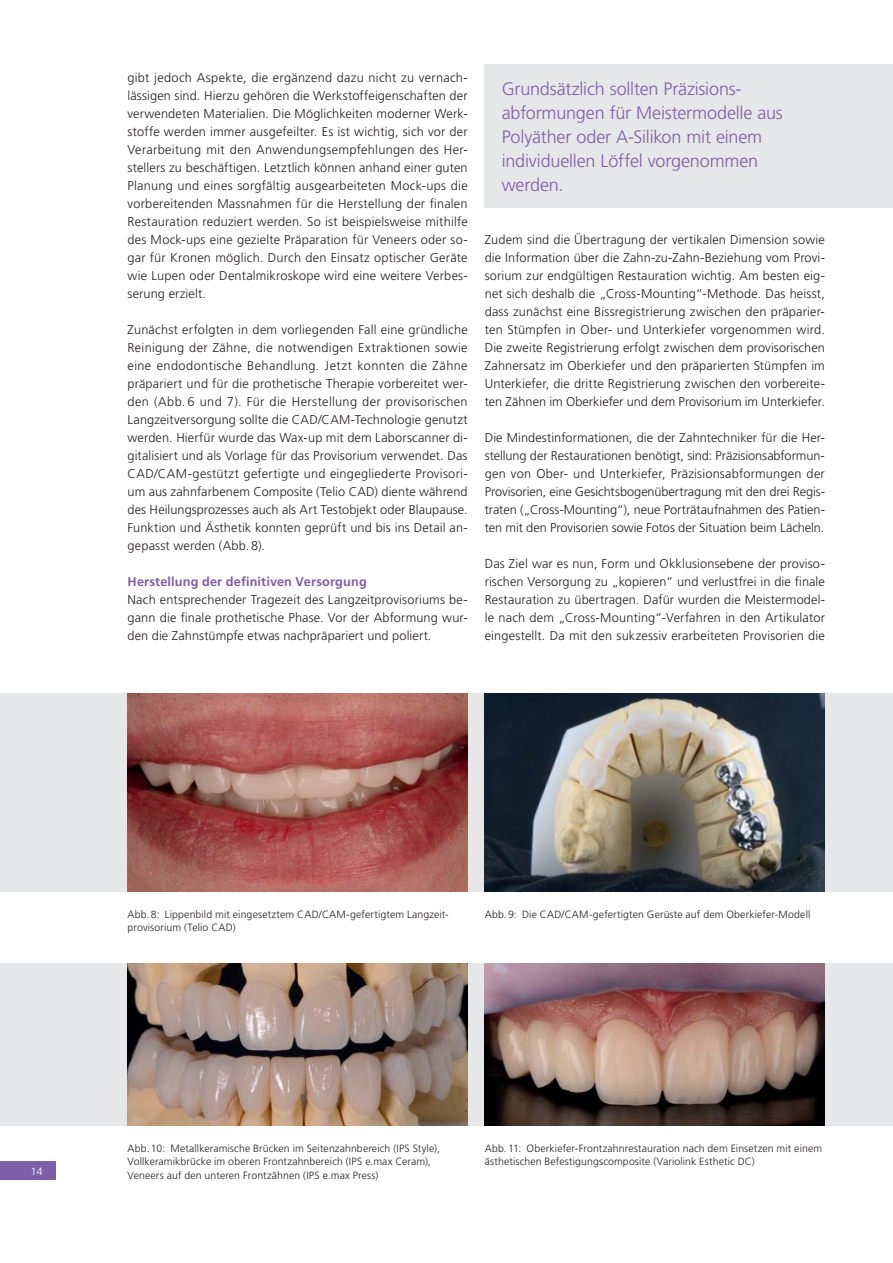
<style>
.page{position:relative;width:893px;height:1263px;background:#fff}
.page>*{position:absolute;margin:0;border:0;box-sizing:border-box;transform-origin:0 0}
.t1{font:300 18px/24px "Frutiger LT Std";letter-spacing:-.01em;color:#7e5ea8}
.t2{font:300 12.75px/18px "Frutiger LT Std";letter-spacing:.005em;color:#231f20;text-align:justify}
.t3{font:700 12.75px "Frutiger LT Std";letter-spacing:.01em;color:#7e5ea8}
.t4{font:300 10.5px/13.5px "Frutiger LT Std";letter-spacing:.01em;color:#231f20}
.t5{font:300 10.5px "Frutiger LT Std";color:#fff}
</style>
<div class="page">
<div style="left:0;top:694px;width:893px;height:198px;background:#e6e7e8"></div>
<div style="left:0;top:964px;width:893px;height:162px;background:#e6e7e8"></div>
<img style="left:128px;top:694px;width:340px;height:198px">
<img style="left:485px;top:694px;width:340px;height:198px">
<img style="left:128px;top:964px;width:340px;height:162px">
<img style="left:485px;top:964px;width:340px;height:162px">
<div style="left:485px;top:64px;width:408px;height:144px;background:#e6e7e8"></div>
<div style="left:0;top:1162px;width:55px;height:18px;background:#7e5ea8"></div>
<p class="t2" style="left:128px;top:69px;width:342px">gibt jedoch Aspekte, die ergänzend dazu nicht zu vernach&shy;lässigen sind. Hierzu gehören die Werkstoffeigenschaften der verwendeten Materialien. Die Möglichkeiten moderner Werk&shy;stoffe werden immer ausgefeilter. Es ist wichtig, sich vor der Verarbeitung mit den Anwendungsempfehlungen des Her&shy;stellers zu beschäftigen. Letztlich können anhand einer guten Planung und eines sorgfältig ausgearbeiteten Mock-ups die vorbereitenden Massnahmen für die Herstellung der finalen Restauration reduziert werden. So ist beispielsweise mithilfe des Mock-ups eine gezielte Präparation für Veneers oder so&shy;gar für Kronen möglich. Durch den Einsatz optischer Geräte wie Lupen oder Dentalmikroskope wird eine weitere Verbes&shy;serung erzielt.</p>
<p class="t2" style="left:128px;top:321px;width:342px">Zunächst erfolgten in dem vorliegenden Fall eine gründliche Reinigung der Zähne, die notwendigen Extraktionen sowie eine endodontische Behandlung. Jetzt konnten die Zähne präpariert und für die prothetische Therapie vorbereitet wer&shy;den (Abb. 6 und 7). Für die Herstellung der provisorischen Langzeitversorgung sollte die CAD/CAM-Technologie genutzt werden. Hierfür wurde das Wax-up mit dem Laborscanner di&shy;gitalisiert und als Vorlage für das Provisorium verwendet. Das CAD/CAM-gestützt gefertigte und eingegliederte Provisori&shy;um aus zahnfarbenem Composite (Telio CAD) diente während des Heilungsprozesses auch als Art Testobjekt oder Blaupause.<br>Funktion und Ästhetik konnten geprüft und bis ins Detail an&shy;gepasst werden (Abb. 8).</p>
<p class="t3" style="left:128px;top:575px;width:241px">Herstellung der definitiven Versorgung</p>
<p class="t2" style="left:128px;top:591px;width:342px">Nach entsprechender Tragezeit des Langzeitprovisoriums be&shy;gann die finale prothetische Phase. Vor der Abformung wur&shy;den die Zahnstümpfe etwas nachpräpariert und poliert.</p>
<h1 class="t1" style="left:502px;top:77px;width:283px">Grundsätzlich sollten Präzisions&shy;abformungen für Meistermodelle aus<br>Polyäther oder A-Silikon mit einem individuellen Löffel vorgenommen werden.</h1>
<p class="t2" style="left:485px;top:231px;width:342px">Zudem sind die Übertragung der vertikalen Dimension sowie die Information über die Zahn-zu-Zahn-Beziehung vom Provi&shy;sorium zur endgültigen Restauration wichtig. Am besten eig&shy;net sich deshalb die „Cross-Mounting“-Methode. Das heisst, dass zunächst eine Bissregistrierung zwischen den präparier&shy;ten Stümpfen in Ober- und Unterkiefer vorgenommen wird.<br>Die zweite Registrierung erfolgt zwischen dem provisorischen Zahnersatz im Oberkiefer und den präparierten Stümpfen im Unterkiefer, die dritte Registrierung zwischen den vorbereite&shy;ten Zähnen im Oberkiefer und dem Provisorium im Unterkiefer.</p>
<p class="t2" style="left:485px;top:429px;width:342px">Die Mindestinformationen, die der Zahntechniker für die Her&shy;stellung der Restaurationen benötigt, sind: Präzisionsabformun&shy;gen von Ober- und Unterkiefer, Präzisionsabformungen der Provisorien, eine Gesichtsbogenübertragung mit den drei Regis&shy;traten („Cross-Mounting“), neue Porträtaufnahmen des Patien&shy;ten mit den Provisorien sowie Fotos der Situation beim Lächeln.</p>
<p class="t2" style="left:485px;top:555px;width:342px">Das Ziel war es nun, Form und Okklusionsebene der proviso&shy;rischen Versorgung zu „kopieren“ und verlustfrei in die finale Restauration zu übertragen. Dafür wurden die Meistermodel&shy;le nach dem „Cross-Mounting“-Verfahren in den Artikulator eingestellt. Da mit den sukzessiv erarbeiteten Provisorien die</p>
<p class="t5" style="left:31px;top:1166px;width:13px">14</p>
<p class="t4" style="left:128px;top:908px;width:323px">Abb. 8: Lippenbild mit eingesetztem CAD/CAM-gefertigtem Langzeit&shy;provisorium (Telio CAD)</p>
<p class="t4" style="left:485px;top:908px;width:327px">Abb. 9: Die CAD/CAM-gefertigten Gerüste auf dem Oberkiefer-Modell</p>
<p class="t4" style="left:128px;top:1142px;width:314px">Abb. 10: Metallkeramische Brücken im Seitenzahnbereich (IPS Style),<br>Vollkeramikbrücke im oberen Frontzahnbereich (IPS e.max Ceram),<br>Veneers auf den unteren Frontzähnen (IPS e.max Press)</p>
<p class="t4" style="left:485px;top:1142px;width:339px">Abb. 11: Oberkiefer-Frontzahnrestauration nach dem Einsetzen mit einem ästhetischen Befestigungscomposite (Variolink Esthetic DC)</p>
</div>
